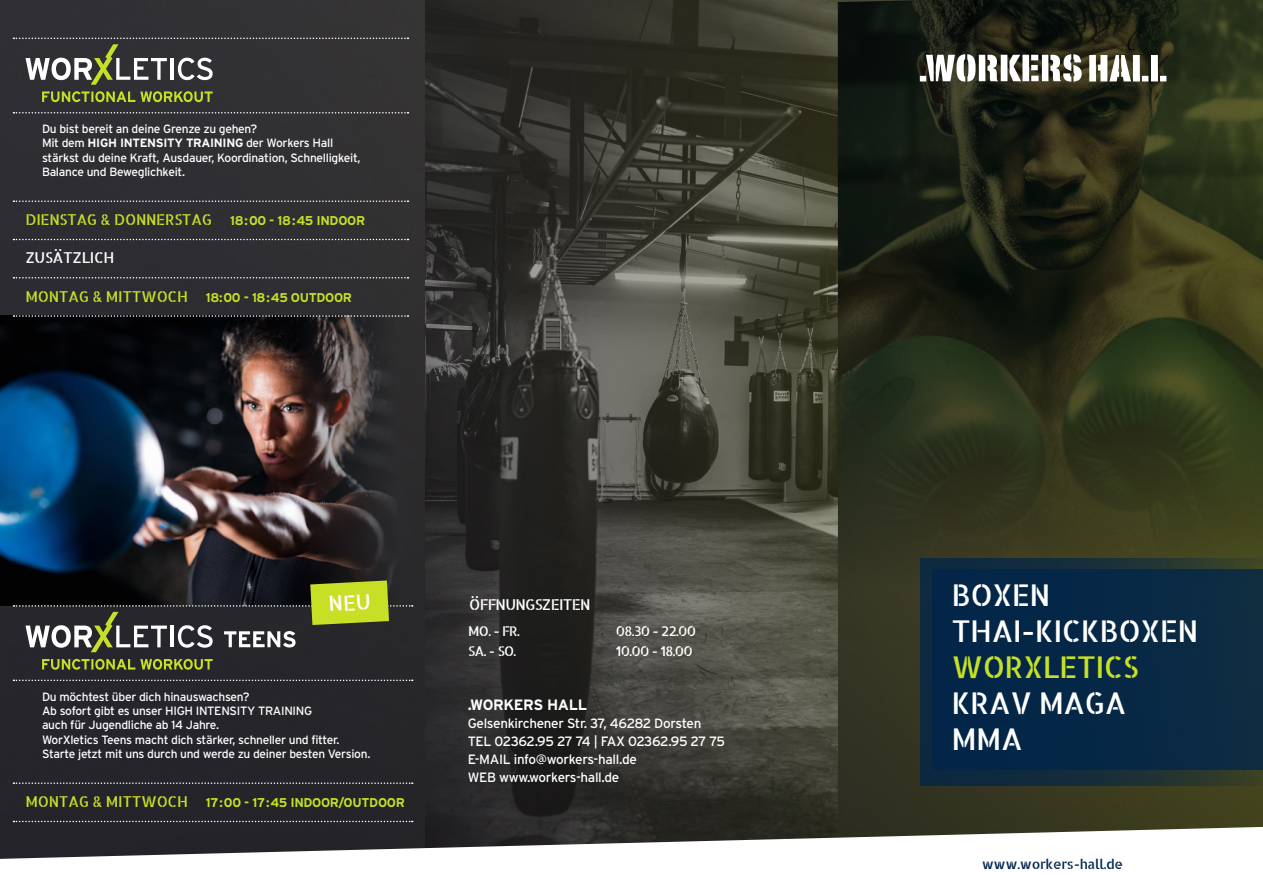
<style>
.page{position:relative;width:1263px;height:893px;background:#fff}
.page>*{position:absolute;margin:0;border:0;box-sizing:border-box;transform-origin:0 0}
.t1{font:30px/36px "Allerta Stencil";letter-spacing:-.025em;color:#fff}
.t2{font:30px "Allerta Stencil";letter-spacing:-.025em;color:#c7e025}
.t3{font:15px "Allerta Stencil";letter-spacing:-.025em;color:#c7e025}
.t4{font:15px "Allerta Stencil";letter-spacing:-.05em;color:#fff}
.t5{font:700 15px "Interstate";letter-spacing:-.025em;color:#fff}
.t6{font:15px "Allerta Stencil";letter-spacing:-.025em;color:#fff}
.t7{font:13.5px/18px "Interstate";letter-spacing:-.025em;color:#fff}
.t8{font:13.5px "Allerta Stencil";letter-spacing:-.05em;color:#fff}
.t9{font:13.5px "Allerta Stencil";letter-spacing:-.025em;color:#00254b}
.t10{font:700 12.75px "Interstate";letter-spacing:-.025em;color:#c7e025}
.t11{font:12px/14.4px "Interstate";letter-spacing:-.025em;color:#fff}
.s1{font-weight:700}
.s2{font-family:"Interstate";font-weight:700;font-size:12.75px}
.s3{font-family:"Allerta Stencil";font-weight:400;font-size:15px}
</style>
<div class="page">
<img style="left:0;top:0;width:1263px;height:819px">
<img style="left:425px;top:0;width:413px;height:819px">
<img style="left:838px;top:0;width:425px;height:639px">
<img style="left:0;top:316px;width:425px;height:289px">
<div style="left:920px;top:558px;width:343px;height:227px;background:linear-gradient(to right,#042446,#353e29)"></div>
<div style="left:932px;top:569px;width:331px;height:201px;background:#00254b"></div>
<svg style="left:920px;top:54px;width:246px;height:28px"></svg>
<div style="left:0;top:819px;width:1263px;height:74px;background:#000;opacity:.15"></div>
<svg style="left:0;top:827px;width:1263px;height:66px"></svg>
<svg style="left:14px;top:200px;width:394px;height:2px"></svg>
<svg style="left:14px;top:239px;width:394px;height:1px"></svg>
<svg style="left:14px;top:277px;width:394px;height:2px"></svg>
<svg style="left:14px;top:315px;width:394px;height:2px"></svg>
<svg style="left:14px;top:112px;width:394px;height:2px"></svg>
<svg style="left:42px;top:91px;width:171px;height:11px;background:#707a2d"></svg>
<svg style="left:14px;top:38px;width:394px;height:47px;background:#474746"></svg>
<svg style="left:14px;top:782px;width:399px;height:2px"></svg>
<svg style="left:14px;top:821px;width:399px;height:1px"></svg>
<svg style="left:14px;top:680px;width:399px;height:1px"></svg>
<svg style="left:42px;top:659px;width:171px;height:11px;background:#6b7528"></svg>
<svg style="left:14px;top:580px;width:399px;height:72px;background:#424432"></svg>
<p class="t11" style="left:42px;top:121px;width:320px">Du bist bereit an deine Grenze zu gehen?<br>Mit dem <span class="s1">HIGH INTENSITY TRAINING</span> der Workers Hall stärkst du deine Kraft, Ausdauer, Koordination, Schnelligkeit, Balance und Beweglichkeit.</p>
<p class="t3" style="left:26px;top:210px;width:341px">DIENSTAG &amp; DONNERSTAG <span class="s2">18:00 - 18:45 INDOOR</span></p>
<p class="t6" style="left:26px;top:248px;width:90px">ZUSÄTZLICH</p>
<p class="t10" style="left:26px;top:290px;width:328px"><span class="s3">MONTAG &amp; MITTWOCH</span> 18:00 - 18:45 OUTDOOR</p>
<p class="t11" style="left:42px;top:689px;width:330px">Du möchtest über dich hinauswachsen?<br>Ab sofort gibt es unser HIGH INTENSITY TRAINING<br>auch für Jugendliche ab 14 Jahre.<br>WorXletics Teens macht dich stärker, schneller und fitter.<br>Starte jetzt mit uns durch und werde zu deiner besten Version.</p>
<p class="t10" style="left:26px;top:795px;width:381px"><span class="s3">MONTAG &amp; MITTWOCH</span> 17:00 - 17:45 INDOOR/OUTDOOR</p>
<p class="t4" style="left:469px;top:594px;width:123px">ÖFFNUNGSZEITEN</p>
<p class="t8" style="left:468px;top:622px;width:53px">MO. - FR.</p>
<p class="t8" style="left:616px;top:622px;width:82px">08.30 - 22.00</p>
<p class="t8" style="left:468px;top:642px;width:50px">SA. - SO.</p>
<p class="t8" style="left:616px;top:642px;width:79px">10.00 - 18.00</p>
<p class="t5" style="left:468px;top:697px;width:121px">.WORKERS HALL</p>
<p class="t7" style="left:468px;top:714px;width:259px">Gelsenkirchener Str. 37, 46282 Dorsten TEL 02362.95 27 74 | FAX 02362.95 27 75<br>E-MAIL info@workers-hall.de<br>WEB www.workers-hall.de</p>
<h1 class="t1" style="left:951px;top:576px;width:249px">BOXEN<br>THAI-KICKBOXEN</h1>
<h1 class="t2" style="left:951px;top:647px;width:189px">WORXLETICS</h1>
<h1 class="t1" style="left:951px;top:684px;width:177px">KRAV MAGA<br>MMA</h1>
<p class="t9" style="left:982px;top:855px;width:143px">www.workers-hall.de</p>
</div>
